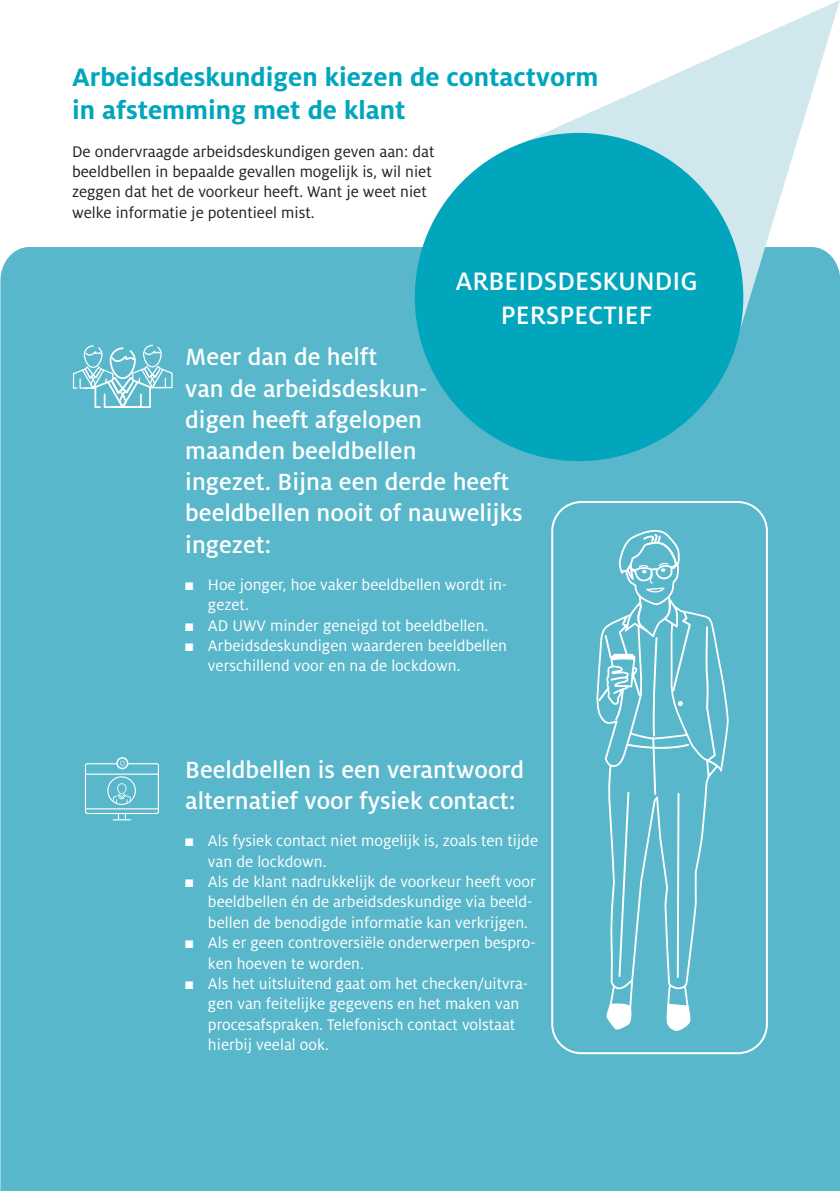
<style>
.page{position:relative;width:840px;height:1191px;background:#fff}
.page>*{position:absolute;margin:0;border:0;box-sizing:border-box;transform-origin:0 0}
.t1{font:700 28px/33.6px "Milo OT";color:#01a6bd}
.t2{font:500 28px/33.6px "Milo OT";color:#fff;text-align:center}
.t3{font:500 26px/31.2px "Milo OT";color:#fff}
.t4{font:17px/20.4px "Milo OT";color:#fff}
.t5{font:17px/20.4px "Milo OT";color:#231f20}
</style>
<div class="page">
<div style="left:0;top:247px;width:839px;height:944px;background:#58b7ca"></div>
<svg style="left:522px;top:0;width:317px;height:331px"></svg>
<div style="left:414px;top:133px;width:328px;height:328px;background:#01a6bd;border-radius:50%"></div>
<svg style="left:551px;top:501px;width:216px;height:553px;background:#66bdce"></svg>
<svg style="left:73px;top:345px;width:99px;height:63px;background:#7cc6d5"></svg>
<svg style="left:85px;top:757px;width:74px;height:63px;background:#6fc1d1"></svg>
<h1 class="t1" style="left:72px;top:60px;width:527px">Arbeidsdeskundigen kiezen de contactvorm in afstemming met de klant</h1>
<p class="t5" style="left:72px;top:141px;width:363px">De ondervraagde arbeidsdeskundigen geven aan: dat beeldbellen in bepaalde gevallen mogelijk is, wil niet zeggen dat het de voorkeur heeft. Want je weet niet welke informatie je potentieel mist.</p>
<h1 class="t2" style="left:455px;top:265px;width:244px">ARBEIDSDESKUNDIG<br>PERSPECTIEF</h1>
<h2 class="t3" style="left:185px;top:342px;width:339px">Meer dan de helft<br>van de arbeidsdeskun-<br>digen heeft afgelopen maanden beeldbellen<br>ingezet. Bijna een derde heeft beeldbellen nooit of nauwelijks ingezet:</h2>
<p class="t4" style="left:208px;top:574px;width:300px;text-indent:-23px">■ Hoe jonger, hoe vaker beeldbellen wordt in&shy;gezet.</p>
<p class="t4" style="left:185px;top:615px;width:304px">■ AD UWV minder geneigd tot beeldbellen.</p>
<p class="t4" style="left:208px;top:635px;width:300px;text-indent:-23px">■ Arbeidsdeskundigen waarderen beeldbellen verschillend voor en na de lockdown.</p>
<h2 class="t3" style="left:185px;top:754px;width:340px">Beeldbellen is een verantwoord alternatief voor fysiek contact:</h2>
<p class="t4" style="left:208px;top:831px;width:331px;text-indent:-23px">■ Als fysiek contact niet mogelijk is, zoals ten tijde van de lockdown.</p>
<p class="t4" style="left:208px;top:871px;width:329px;text-indent:-23px">■ Als de klant nadrukkelijk de voorkeur heeft voor beeldbellen én de arbeidsdeskundige via beeld&shy;bellen de benodigde informatie kan verkrijgen.</p>
<p class="t4" style="left:208px;top:933px;width:329px;text-indent:-23px">■ Als er geen controversiële onderwerpen bespro&shy;ken hoeven te worden.</p>
<p class="t4" style="left:208px;top:973px;width:321px;text-indent:-23px">■ Als het uitsluitend gaat om het checken/uitvra&shy;gen van feitelijke gegevens en het maken van procesafspraken. Telefonisch contact volstaat hierbij veelal ook.</p>
</div>
